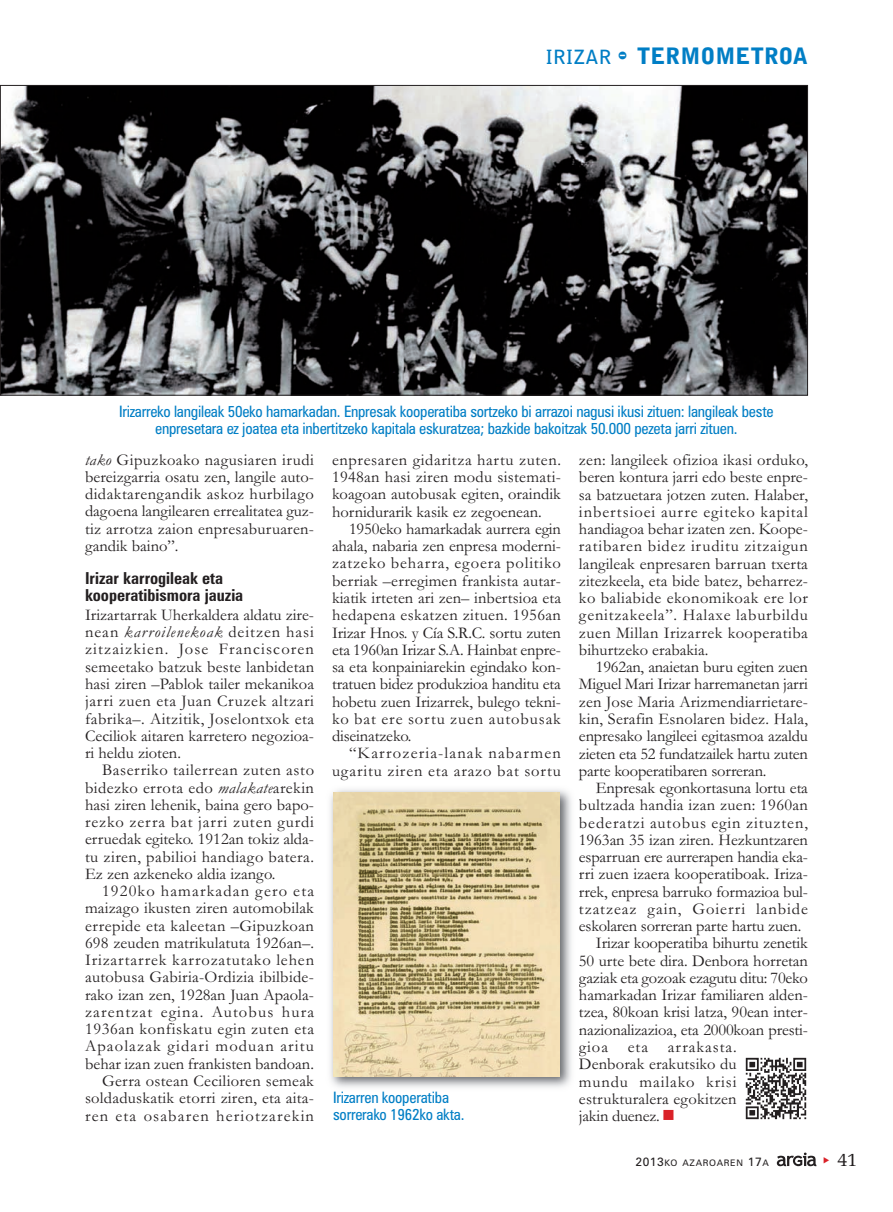
<style>
.page{position:relative;width:893px;height:1212px;background:#fff}
.page>*{position:absolute;margin:0;border:0;box-sizing:border-box;transform-origin:0 0}
.t1{font:900 22.5px "Bell Gothic Std";color:#007ec5}
.t2{font:19.5px "Memoir";color:#231f20}
.t3{font:16.5px/17.2px "Garamond";letter-spacing:.01em;color:#231f20;text-align:justify}
.t4{font:16.5px "Garamond";letter-spacing:-.015em;color:#231f20}
.t5{font:16.5px "Garamond";letter-spacing:-.01em;color:#231f20}
.t6{font:16.5px "Garamond";letter-spacing:.055em;color:#231f20}
.t7{font:16.5px/17.2px "Garamond";letter-spacing:.07em;color:#231f20;text-align:right}
.t8{font:700 condensed 16.5px/17.2px "Zurich BT";color:#231f20}
.t9{font:condensed 15.75px/17.2px "Zurich BT";letter-spacing:-.015em;color:#007ec5;text-align:center}
.t10{font:9px "Zurich BT";letter-spacing:.075em;color:#231f20}
.s1{font-weight:700;font-size:19.5px}
.s2{font-family:"Bodiac";font-weight:400}
.s3{font-style:italic}
.s4{color:#da2128}
.s5{font-size:12px}
</style>
<div class="page">
<svg style="left:777px;top:1152px;width:39px;height:14px"></svg>
<img style="left:2px;top:87px;width:804px;height:307px">
<img style="left:330px;top:789px;width:242px;height:299px">
<img style="left:333px;top:792px;width:227px;height:284px">
<img style="left:745px;top:1057px;width:62px;height:63px">
<h1 class="t1" style="left:545px;top:48px;width:264px"><span class="s1">IRIZAR</span> <span class="s2">-</span> TERMOMETROA</h1>
<p class="t9" style="left:119px;top:404px;width:656px">Irizarreko langileak 50eko hamarkadan. Enpresak kooperatiba sortzeko bi arrazoi nagusi ikusi zituen: langileak beste enpresetara ez joatea eta inbertitzeko kapitala eskuratzea; bazkide bakoitzak 50.000 pezeta jarri zituen.</p>
<p class="t3" style="left:85px;top:453px;width:231px"><span class="s3">tako</span> Gipuzkoako nagusiaren irudi bereizgarria osatu zen, langile auto&shy;didaktarengandik askoz hurbilago dagoena langilearen errealitatea guz&shy;tiz arrotza zaion enpresaburuaren&shy;gandik baino”.</p>
<p class="t8" style="left:85px;top:571px;width:160px">Irizar karrogileak eta kooperatibismora jauzia</p>
<p class="t3" style="left:85px;top:608px;width:231px">Irizartarrak Uherkaldera aldatu zire&shy;nean <span class="s3">karroilenekoak</span> deitzen hasi zitzaizkien. Jose Franciscoren semeetako batzuk beste lanbidetan hasi ziren –Pablok tailer mekanikoa jarri zuen eta Juan Cruzek altzari fabrika–. Aitzitik, Joselontxok eta Ceciliok aitaren karretero negozioa&shy;ri heldu zioten.</p>
<p class="t3" style="left:85px;top:763px;width:231px;text-indent:17px">Baserriko tailerrean zuten asto bidezko errota edo <span class="s3">malakate</span>arekin hasi ziren lehenik, baina gero bapo&shy;rezko zerra bat jarri zuten gurdi erruedak egiteko. 1912an tokiz alda&shy;tu ziren, pabilioi handiago batera.<br>Ez zen azkeneko aldia izango.</p>
<p class="t3" style="left:85px;top:884px;width:231px;text-align:right">1920ko hamarkadan gero eta maizago ikusten ziren automobilak errepide eta kaleetan –Gipuzkoan 698 zeuden matrikulatuta 1926an–.<br>Irizartarrek karrozatutako lehen autobusa Gabiria-Ordizia ibilbide&shy;rako izan zen, 1928an Juan Apaola&shy;zarentzat egina. Autobus hura 1936an konfiskatu egin zuten eta Apaolazak gidari moduan aritu behar izan zuen frankisten bandoan.<br>Gerra ostean Cecilioren semeak soldaduskatik etorri ziren, eta aita&shy;ren eta osabaren heriotzarekin</p>
<p class="t3" style="left:332px;top:453px;width:231px">enpresaren gidaritza hartu zuten.<br>1948an hasi ziren modu sistemati&shy;koagoan autobusak egiten, oraindik hornidurarik kasik ez zegoenean.</p>
<p class="t3" style="left:332px;top:522px;width:231px;text-indent:17px">1950eko hamarkadak aurrera egin ahala, nabaria zen enpresa moderni&shy;zatzeko beharra, egoera politiko berriak –erregimen frankista autar&shy;kiatik irteten ari zen– inbertsioa eta hedapena eskatzen zituen. 1956an Irizar Hnos. y Cía S.R.C. sortu zuten eta 1960an Irizar S.A. Hainbat enpre&shy;sa eta konpainiarekin egindako kon&shy;tratuen bidez produkzioa handitu eta hobetu zuen Irizarrek, bulego tekni&shy;ko bat ere sortu zuen autobusak diseinatzeko.</p>
<p class="t7" style="left:332px;top:746px;width:231px">“Karrozeria-lanak nabarmen ugaritu ziren eta arazo bat sortu</p>
<p class="t9" style="left:333px;top:1090px;width:133px;text-align:left">Irizarren kooperatiba sorrerako 1962ko akta.</p>
<p class="t3" style="left:579px;top:453px;width:231px">zen: langileek ofizioa ikasi orduko, beren kontura jarri edo beste enpre&shy;sa batzuetara jotzen zuten. Halaber, inbertsioei aurre egiteko kapital handiagoa behar izaten zen. Koope&shy;ratibaren bidez iruditu zitzaigun langileak enpresaren barruan txerta zitezkeela, eta bide batez, beharrez&shy;ko baliabide ekonomikoak ere lor genitzakeela”. Halaxe laburbildu zuen Millan Irizarrek kooperatiba bihurtzeko erabakia.</p>
<p class="t3" style="left:579px;top:660px;width:231px;text-indent:17px">1962an, anaietan buru egiten zuen Miguel Mari Irizar harremanetan jarri zen Jose Maria Arizmendiarrietare&shy;kin, Serafin Esnolaren bidez. Hala, enpresako langileei egitasmoa azaldu zieten eta 52 fundatzailek hartu zuten parte kooperatibaren sorreran.</p>
<p class="t5" style="left:596px;top:782px;width:214px">Enpresak egonkortasuna lortu eta</p>
<p class="t3" style="left:579px;top:798px;width:230px">bultzada handia izan zuen: 1960an</p>
<p class="t6" style="left:579px;top:817px;width:231px">bederatzi autobus egin zituzten,</p>
<p class="t3" style="left:579px;top:833px;width:230px">1963an 35 izan ziren. Hezkuntzaren</p>
<p class="t4" style="left:579px;top:851px;width:230px">esparruan ere aurrerapen handia eka-</p>
<p class="t3" style="left:579px;top:867px;width:230px">rri zuen izaera kooperatiboak. Iriza-</p>
<p class="t4" style="left:579px;top:886px;width:230px">rrek, enpresa barruko formazioa bul-</p>
<p class="t6" style="left:579px;top:903px;width:230px">tzatzeaz gain, Goierri lanbide</p>
<p class="t4" style="left:579px;top:920px;width:224px">eskolaren sorreran parte hartu zuen.</p>
<p class="t5" style="left:596px;top:937px;width:213px">Irizar kooperatiba bihurtu zenetik</p>
<p class="t3" style="left:579px;top:954px;width:231px">50 urte bete dira. Denbora horretan</p>
<p class="t4" style="left:579px;top:972px;width:230px">gaziak eta gozoak ezagutu ditu: 70eko</p>
<p class="t3" style="left:579px;top:988px;width:230px">hamarkadan Irizar familiaren alden-</p>
<p class="t3" style="left:579px;top:1005px;width:230px">tzea, 80koan krisi latza, 90ean inter-</p>
<p class="t5" style="left:579px;top:1024px;width:230px">nazionalizazioa, eta 2000koan presti-</p>
<p class="t6" style="left:579px;top:1041px;width:159px">gioa eta arrakasta.</p>
<p class="t3" style="left:579px;top:1057px;width:159px">Denborak erakutsiko du</p>
<p class="t6" style="left:579px;top:1075px;width:159px">mundu mailako krisi</p>
<p class="t3" style="left:579px;top:1092px;width:159px">estrukturalera egokitzen</p>
<p class="t4" style="left:579px;top:1110px;width:97px">jakin duenez. <span class="s4">■</span></p>
<p class="t10" style="left:635px;top:1160px;width:135px"><span class="s5">2013</span>KO AZAROAREN <span class="s5">17</span>A</p>
<p class="t2" style="left:837px;top:1147px;width:22px">41</p>
</div>
